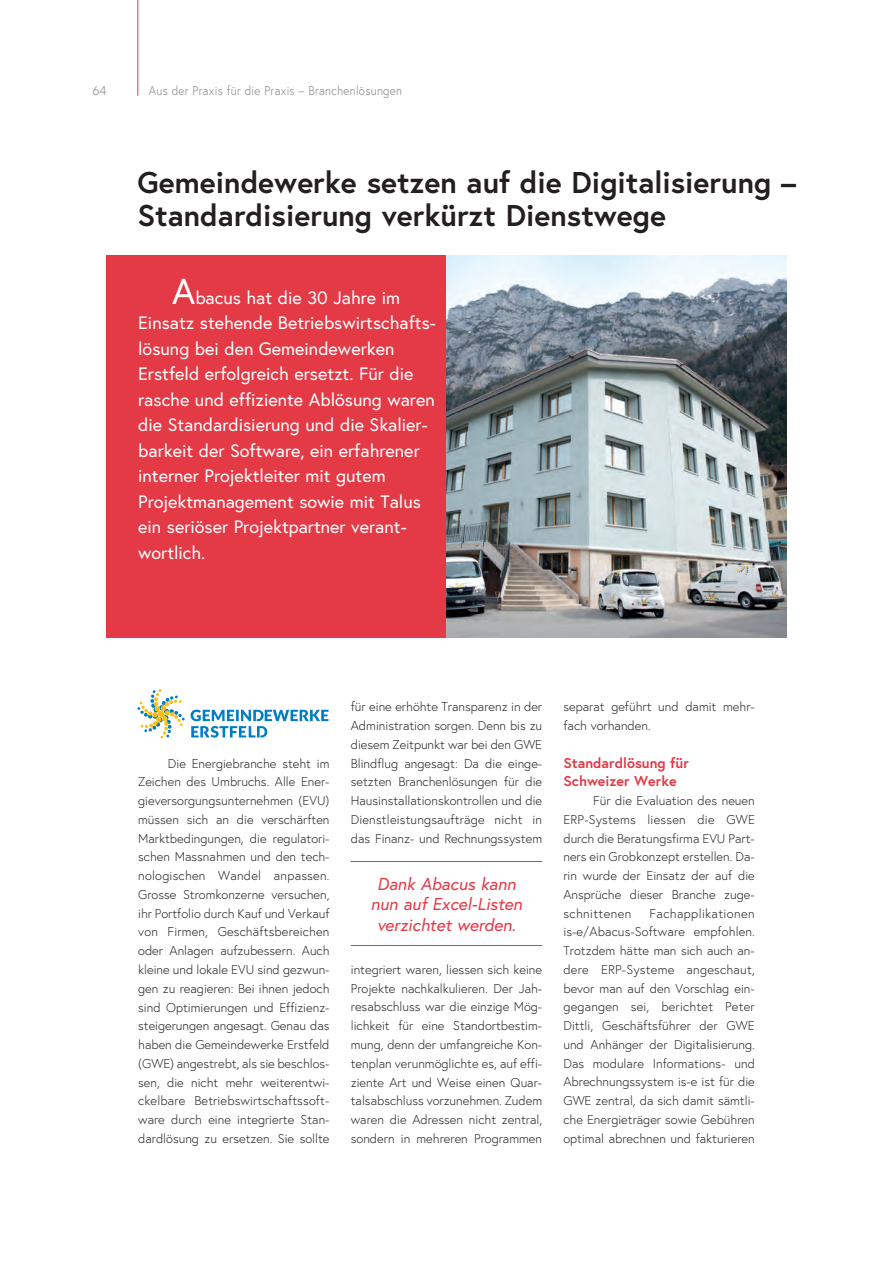
<style>
.page{position:relative;width:893px;height:1263px;background:#fff}
.page>*{position:absolute;margin:0;border:0;box-sizing:border-box;transform-origin:0 0}
.t1{font:700 30px/33px "Europa";color:#231f20}
.t2{font:18px/25.5px "Europa";color:#fff}
.t3{font:italic 17.25px/20.2px "Europa";color:#e33a46;text-align:center}
.t4{font:700 14.25px/18.8px "Europa";color:#e33a46}
.t5{font:300 12.75px/18.8px "Europa";color:#231f20;text-align:justify}
.t6{font:300 12.75px "Europa";letter-spacing:.025em;color:#808285;scale:.9 1}
.t7{font:300 12.75px "Europa";letter-spacing:.025em;color:#808285}
.s1{font-size:36px}
</style>
<div class="page">
<div style="left:106px;top:255px;width:340px;height:383px;background:#e33a46"></div>
<hr style="left:137px;top:0;width:1px;height:96px;background:#e33a46">
<hr style="left:351px;top:861px;width:191px;height:1px;background:#e33a46">
<hr style="left:351px;top:945px;width:191px;height:1px;background:#e33a46">
<svg style="left:137px;top:689px;width:48px;height:49px"></svg>
<svg style="left:191px;top:710px;width:138px;height:28px"></svg>
<img style="left:446px;top:255px;width:341px;height:383px">
<p class="t7" style="left:92px;top:83px;width:15px">64</p>
<p class="t6" style="left:149px;top:83px;width:283px">Aus der Praxis für die Praxis – Branchenlösungen</p>
<h1 class="t1" style="left:137px;top:166px;width:660px">Gemeindewerke setzen auf die Digitalisierung –<br>Standardisierung verkürzt Dienstwege</h1>
<p class="t2" style="left:138px;top:285px;width:299px;text-indent:34px"><span class="s1">A</span>bacus hat die 30 Jahre im Einsatz stehende Betriebswirtschafts&shy;lösung bei den Gemeindewerken Erstfeld erfolgreich ersetzt. Für die rasche und effiziente Ablösung waren die Standardisierung und die Skalier&shy;barkeit der Software, ein erfahrener interner Projektleiter mit gutem Projektmanagement sowie mit Talus ein seriöser Projektpartner verant&shy;wortlich.</p>
<p class="t5" style="left:138px;top:754px;width:193px;text-indent:30px">Die Energiebranche steht im Zeichen des Umbruchs. Alle Ener&shy;gieversorgungsunternehmen (EVU) müssen sich an die verschärften Marktbedingungen, die regulatori&shy;schen Massnahmen und den tech&shy;nologischen Wandel anpassen.<br>Grosse Stromkonzerne versuchen, ihr Portfolio durch Kauf und Verkauf von Firmen, Geschäftsbereichen oder Anlagen aufzubessern. Auch kleine und lokale EVU sind gezwun&shy;gen zu reagieren: Bei ihnen jedoch sind Optimierungen und Effizienz&shy;steigerungen angesagt. Genau das haben die Gemeindewerke Erstfeld (GWE) angestrebt, als sie beschlos&shy;sen, die nicht mehr weiterentwi&shy;ckelbare Betriebswirtschaftssoft&shy;ware durch eine integrierte Stan&shy;dardlösung zu ersetzen. Sie sollte</p>
<p class="t5" style="left:351px;top:698px;width:193px">für eine erhöhte Transparenz in der Administration sorgen. Denn bis zu diesem Zeitpunkt war bei den GWE Blindflug angesagt: Da die einge&shy;setzten Branchenlösungen für die Hausinstallationskontrollen und die Dienstleistungsaufträge nicht in das Finanz- und Rechnungssystem</p>
<h3 class="t3" style="left:371px;top:874px;width:153px">Dank Abacus kann nun auf Excel-Listen verzichtet werden.</h3>
<p class="t5" style="left:351px;top:960px;width:193px">integriert waren, liessen sich keine Projekte nachkalkulieren. Der Jah&shy;resabschluss war die einzige Mög&shy;lichkeit für eine Standortbestim&shy;mung, denn der umfangreiche Kon&shy;tenplan verunmöglichte es, auf effi&shy;ziente Art und Weise einen Quar&shy;talsabschluss vorzunehmen. Zudem waren die Adressen nicht zentral, sondern in mehreren Programmen</p>
<p class="t5" style="left:563px;top:698px;width:193px">separat geführt und damit mehr&shy;fach vorhanden.</p>
<p class="t4" style="left:563px;top:753px;width:127px">Standardlösung für<br>Schweizer Werke</p>
<p class="t5" style="left:563px;top:791px;width:193px;text-indent:30px">Für die Evaluation des neuen ERP-Systems liessen die GWE durch die Beratungsfirma EVU Part&shy;ners ein Grobkonzept erstellen. Da&shy;rin wurde der Einsatz der auf die Ansprüche dieser Branche zuge&shy;schnittenen</p>
<p class="t5" style="left:563px;top:904px;width:193px;text-indent:86px">Fachapplikationen is-e/Abacus-Software empfohlen.<br>Trotzdem hätte man sich auch an&shy;dere ERP-Systeme angeschaut, bevor man auf den Vorschlag ein&shy;gegangen sei, berichtet Peter Dittli, Geschäftsführer der GWE und Anhänger der Digitalisierung.<br>Das modulare Informations- und Abrechnungssystem is-e ist für die GWE zentral, da sich damit sämtli&shy;che Energieträger sowie Gebühren optimal abrechnen und fakturieren</p>
</div>
